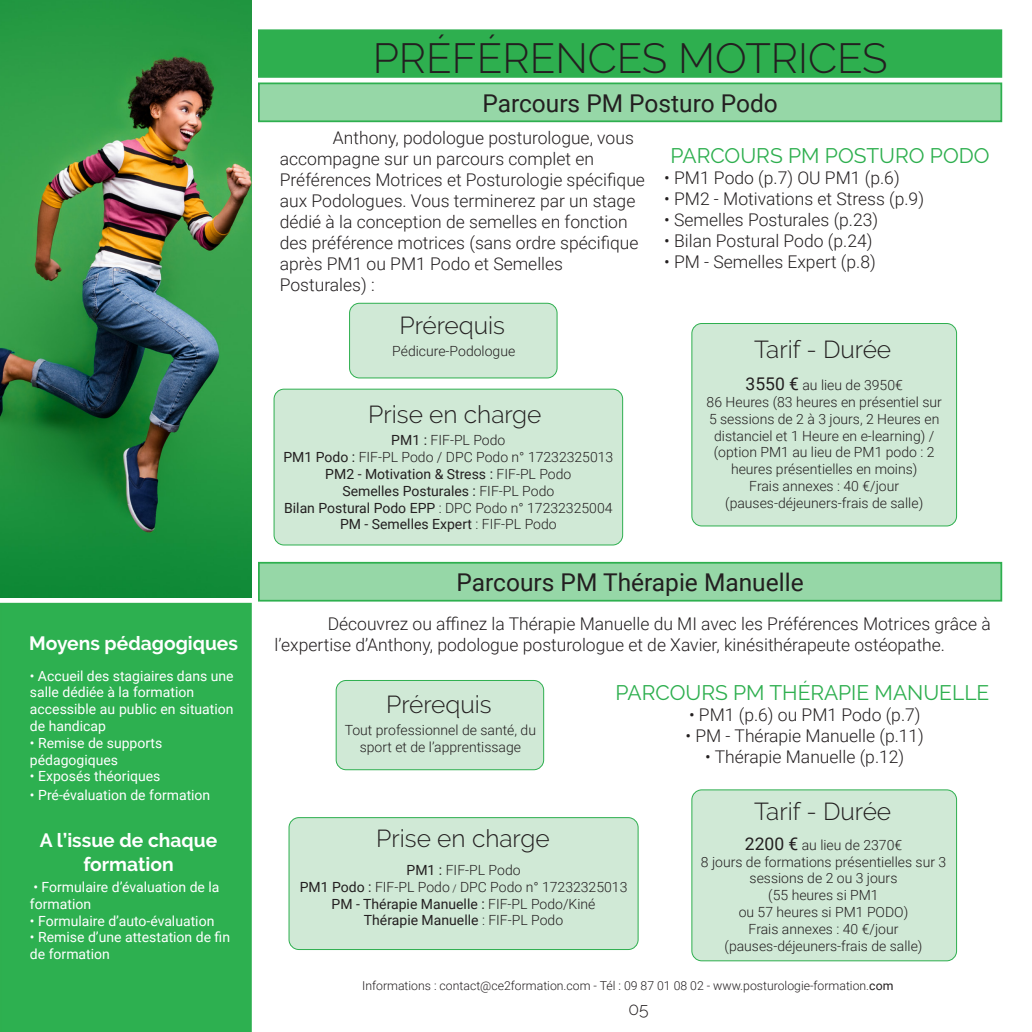
<style>
.page{position:relative;width:1032px;height:1032px;background:#fff}
.page>*{position:absolute;margin:0;border:0;box-sizing:border-box;transform-origin:0 0}
.t1{font:300 42px "Raleway";color:#231f20}
.t2{font:300 24.5px "Raleway";color:#231f20}
.t3{font:24.5px "Roboto";color:#231f20}
.t4{font:21px "Raleway";color:#2eaf4f}
.t5{font:700 19.25px "Raleway";color:#fff}
.t6{font:300 17.5px/21px "Roboto";color:#231f20}
.t7{font:300 17.5px "Raleway";color:#231f20}
.t8{font:300 14px/16.8px "Roboto";color:#231f20;text-align:center}
.t9{font:14px/16.8px "Roboto";color:#fff}
.t10{font:14px "Roboto";color:#231f20}
.t11{font:300 12.25px "Roboto";color:#231f20}
.s1{font-weight:400;font-size:17.5px}
.s2{font-weight:400}
.s3{font-weight:300}
.s4{font-size:10.5px}
</style>
<div class="page">
<div style="left:259px;top:30px;width:742px;height:47px;background:#2eaf4f"></div>
<div style="left:258px;top:29px;width:744px;height:49px;border:2px solid #2eaf4f"></div>
<div style="left:259px;top:83px;width:742px;height:38px;background:#96d7a7"></div>
<div style="left:258px;top:82px;width:744px;height:40px;border:2px solid #2eaf4f"></div>
<div style="left:274px;top:389px;width:349px;height:156px;background:#d0e9d6;border-radius:10px"></div>
<div style="left:274px;top:389px;width:349px;height:156px;border:1px solid #2eaf4f;border-radius:10px"></div>
<div style="left:349px;top:303px;width:208px;height:75px;background:#d0e9d6;border-radius:10px"></div>
<div style="left:349px;top:303px;width:208px;height:75px;border:1px solid #2eaf4f;border-radius:10px"></div>
<div style="left:692px;top:323px;width:264px;height:203px;background:#d0e9d6;border-radius:10px"></div>
<div style="left:691px;top:323px;width:266px;height:203px;border:1px solid #2eaf4f;border-radius:10px"></div>
<img style="left:0;top:0;width:252px;height:598px">
<div style="left:0;top:603px;width:252px;height:429px;background:#2db050"></div>
<div style="left:259px;top:563px;width:742px;height:38px;background:#96d7a7"></div>
<div style="left:258px;top:562px;width:744px;height:39px;border:2px solid #2eaf4f"></div>
<div style="left:336px;top:680px;width:208px;height:90px;background:#d0e9d6;border-radius:10px"></div>
<div style="left:336px;top:680px;width:208px;height:90px;border:1px solid #2eaf4f;border-radius:10px"></div>
<div style="left:289px;top:817px;width:349px;height:132px;background:#d0e9d6;border-radius:10px"></div>
<div style="left:289px;top:817px;width:349px;height:133px;border:1px solid #2eaf4f;border-radius:10px"></div>
<div style="left:692px;top:790px;width:264px;height:171px;background:#d0e9d6;border-radius:10px"></div>
<div style="left:691px;top:789px;width:266px;height:172px;border:1px solid #2eaf4f;border-radius:10px"></div>
<p class="t5" style="left:29px;top:632px;width:210px">Moyens pédagogiques</p>
<p class="t9" style="left:30px;top:667px;width:205px">• Accueil des stagiaires dans une salle dédiée à la formation</p>
<p class="t9" style="left:30px;top:700px;width:205px">accessible au public en situation de handicap</p>
<p class="t9" style="left:30px;top:734px;width:134px">• Remise de supports</p>
<p class="t9" style="left:30px;top:751px;width:90px">pédagogiques</p>
<p class="t9" style="left:30px;top:767px;width:132px">• Exposés théoriques</p>
<p class="t9" style="left:30px;top:786px;width:182px">• Pré-évaluation de formation</p>
<p class="t5" style="left:40px;top:830px;width:179px">A l’issue de chaque</p>
<p class="t5" style="left:83px;top:853px;width:92px">formation</p>
<p class="t9" style="left:30px;top:878px;width:191px">• Formulaire d’évaluation de la formation</p>
<p class="t9" style="left:30px;top:911px;width:186px">• Formulaire d’auto-évaluation</p>
<p class="t9" style="left:30px;top:928px;width:202px">• Remise d’une attestation de fin de formation</p>
<p class="t1" style="left:373px;top:34px;width:516px">PRÉFÉRENCES MOTRICES</p>
<p class="t3" style="left:482px;top:86px;width:297px">Parcours PM Posturo Podo</p>
<p class="t6" style="left:280px;top:127px;width:367px;text-indent:53px">Anthony, podologue posturologue, vous accompagne sur un parcours complet en Préférences Motrices et Posturologie spécifique aux Podologues. Vous terminerez par un stage dédié à la conception de semelles en fonction des préférence motrices (sans ordre spécifique après PM1 ou PM1 Podo et Semelles Posturales) :</p>
<p class="t4" style="left:670px;top:144px;width:321px">PARCOURS PM POSTURO PODO</p>
<p class="t6" style="left:664px;top:167px;width:237px">• PM1 Podo (p.7) OU PM1 (p.6)</p>
<p class="t6" style="left:664px;top:188px;width:261px">• PM2 - Motivations et Stress (p.9)</p>
<p class="t6" style="left:664px;top:209px;width:215px">• Semelles Posturales (p.23)</p>
<p class="t6" style="left:664px;top:230px;width:210px">• Bilan Postural Podo (p.24)</p>
<p class="t6" style="left:664px;top:251px;width:213px">• PM - Semelles Expert (p.8)</p>
<p class="t2" style="left:400px;top:311px;width:107px">Prérequis</p>
<p class="t8" style="left:392px;top:342px;width:125px">Pédicure-Podologue</p>
<p class="t2" style="left:754px;top:335px;width:139px">Tarif - Durée</p>
<p class="t8" style="left:745px;top:376px;width:159px"><span class="s1">3550 €</span> au lieu de 3950€</p>
<p class="t8" style="left:706px;top:393px;width:237px">86 Heures (83 heures en présentiel sur<br>5 sessions de 2 à 3 jours, 2 Heures en distanciel et 1 Heure en e-learning) /</p>
<p class="t8" style="left:714px;top:443px;width:222px">(option PM1 au lieu de PM1 podo : 2 heures présentielles en moins)</p>
<p class="t8" style="left:749px;top:477px;width:151px">Frais annexes : 40 €/jour</p>
<p class="t8" style="left:725px;top:494px;width:199px">(pauses-déjeuners-frais de salle)</p>
<p class="t2" style="left:368px;top:400px;width:175px">Prise en charge</p>
<p class="t8" style="left:391px;top:431px;width:116px"><span class="s2">PM1 :</span> FIF-PL Podo</p>
<p class="t8" style="left:283px;top:448px;width:331px"><span class="s2">PM1 Podo :</span> FIF-PL Podo / DPC Podo n° 17232325013</p>
<p class="t10" style="left:325px;top:464px;width:248px">PM2 - Motivation &amp; Stress : <span class="s3">FIF-PL Podo</span></p>
<p class="t10" style="left:342px;top:481px;width:213px">Semelles Posturales : <span class="s3">FIF-PL Podo</span></p>
<p class="t8" style="left:284px;top:499px;width:330px"><span class="s2">Bilan Postural Podo EPP</span> : DPC Podo n° 17232325004</p>
<p class="t10" style="left:340px;top:515px;width:218px">PM - Semelles Expert <span class="s3">: FIF-PL Podo</span></p>
<p class="t3" style="left:457px;top:565px;width:349px">Parcours PM Thérapie Manuelle</p>
<p class="t6" style="left:275px;top:612px;width:718px;text-indent:53px">Découvrez ou affinez la Thérapie Manuelle du MI avec les Préférences Motrices grâce à l’expertise d’Anthony, podologue posturologue et de Xavier, kinésithérapeute ostéopathe.</p>
<p class="t2" style="left:386px;top:689px;width:107px">Prérequis</p>
<p class="t8" style="left:345px;top:721px;width:193px">Tout professionnel de santé, du sport et de l’apprentissage</p>
<p class="t4" style="left:615px;top:680px;width:375px">PARCOURS PM THÉRAPIE MANUELLE</p>
<p class="t6" style="left:689px;top:703px;width:233px">• PM1 (p.6) ou PM1 Podo (p.7)</p>
<p class="t6" style="left:685px;top:724px;width:240px">• PM - Thérapie Manuelle (p.11)</p>
<p class="t6" style="left:705px;top:745px;width:200px">• Thérapie Manuelle (p.12)</p>
<p class="t2" style="left:376px;top:824px;width:175px">Prise en charge</p>
<p class="t8" style="left:406px;top:861px;width:116px"><span class="s2">PM1 :</span> FIF-PL Podo</p>
<p class="t8" style="left:300px;top:878px;width:329px"><span class="s2">PM1 Podo :</span> FIF-PL Podo <span class="s4">/</span> DPC Podo n° 17232325013</p>
<p class="t10" style="left:332px;top:894px;width:265px">PM - Thérapie Manuelle : <span class="s3">FIF-PL Podo/Kiné</span></p>
<p class="t10" style="left:364px;top:910px;width:201px">Thérapie Manuelle <span class="s3">: FIF-PL Podo</span></p>
<p class="t2" style="left:754px;top:797px;width:139px">Tarif - Durée</p>
<p class="t8" style="left:745px;top:836px;width:159px"><span class="s1">2200 €</span> au lieu de 2370€</p>
<p class="t8" style="left:701px;top:853px;width:247px">8 jours de formations présentielles sur 3 sessions de 2 ou 3 jours</p>
<p class="t8" style="left:768px;top:886px;width:112px">(55 heures si PM1</p>
<p class="t8" style="left:739px;top:903px;width:171px">ou 57 heures si PM1 PODO)</p>
<p class="t8" style="left:748px;top:920px;width:151px">Frais annexes : 40 €/jour</p>
<p class="t8" style="left:724px;top:937px;width:199px">(pauses-déjeuners-frais de salle)</p>
<p class="t11" style="left:362px;top:977px;width:533px">Informations : contact@ce2formation.com - Tél : 09 87 01 08 02 - www.posturologie-formation.<span class="s2">com</span></p>
<p class="t7" style="left:628px;top:998px;width:22px">05</p>
</div>
